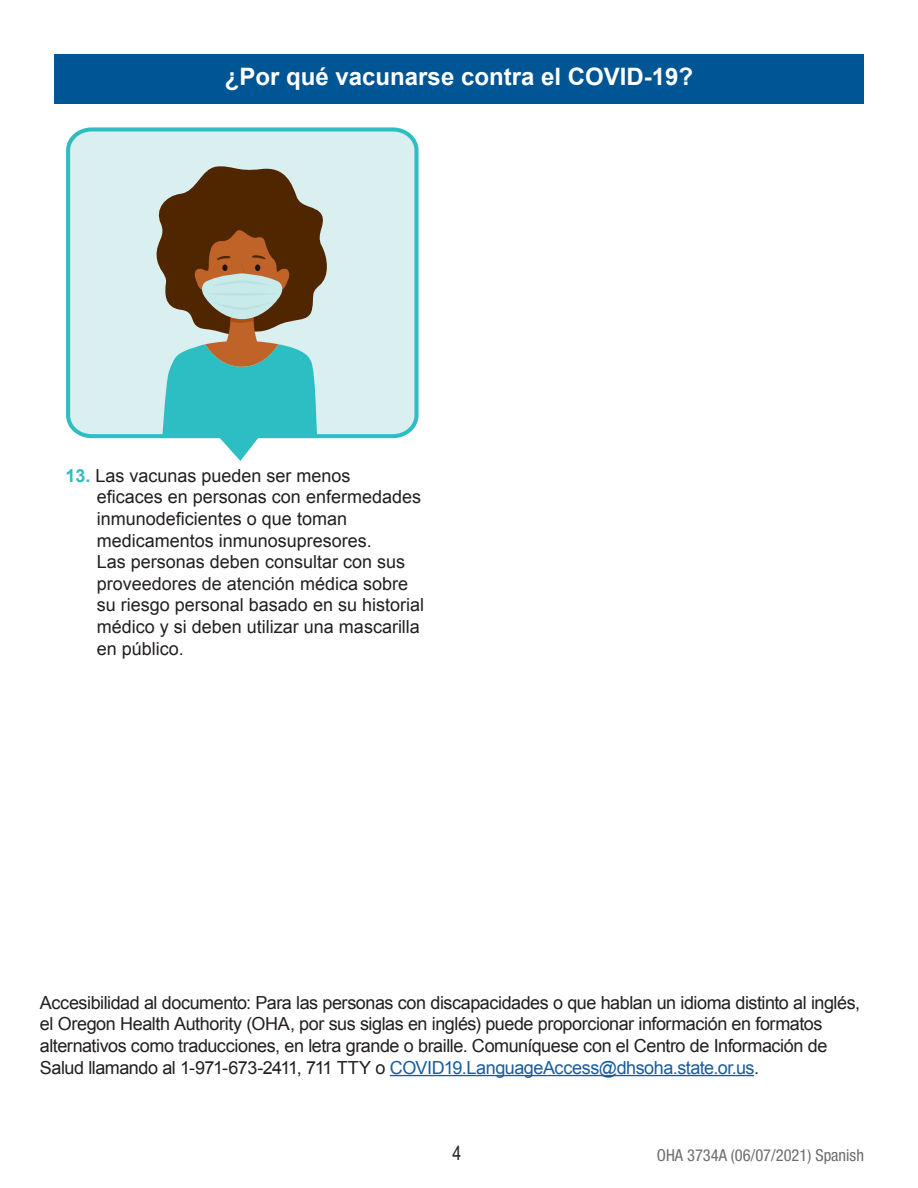
<style>
.page{position:relative;width:918px;height:1188px;background:#fff}
.page>*{position:absolute;margin:0;border:0;box-sizing:border-box;transform-origin:0 0}
.t1{font:700 24px "Arial";color:#fff}
.t2{font:19.5px "Arial Narrow";color:#231f20}
.other_text{font:18px/21.6px "Arial";letter-spacing:-.025em;color:#231f20}
.Double_digit_numbere{font:18px/21.6px "Arial";color:#231f20}
.t3{font:condensed 16.5px "Helvetica Neue LT Std";color:#6c6d70}
.s1{font-weight:700;color:#2dbec4}
.s2{color:#175d9e}
</style>
<div class="page">
<div style="left:54px;top:54px;width:810px;height:50px;background:#005594"></div>
<hr style="left:390px;top:1075px;width:364px;height:1px;background:#175d9e">
<svg style="left:66px;top:127px;width:353px;height:334px;background:#adc6c0"></svg>
<h1 class="t1" style="left:225px;top:61px;width:470px">¿Por qué vacunarse contra el COVID-19?</h1>
<p class="Double_digit_numbere" style="left:97px;top:465px;width:329px;text-indent:-32px"><span class="s1">13.</span> Las vacunas pueden ser menos<br>eficaces en personas con enfermedades inmunodeficientes o que toman medicamentos inmunosupresores.<br>Las personas deben consultar con sus proveedores de atención médica sobre su riesgo personal basado en su historial médico y si deben utilizar una mascarilla en público.</p>
<p class="other_text" style="left:40px;top:992px;width:822px">Accesibilidad al documento: Para las personas con discapacidades o que hablan un idioma distinto al inglés, el Oregon Health Authority (OHA, por sus siglas en inglés) puede proporcionar información en formatos alternativos como traducciones, en letra grande o braille. Comuníquese con el Centro de Información de Salud llamando al 1-971-673-2411, 711 TTY o <span class="s2">COVID19.LanguageAccess@dhsoha.state.or.us</span>.</p>
<p class="t2" style="left:452px;top:1139px;width:10px">4</p>
<p class="t3" style="left:657px;top:1145px;width:209px">OHA 3734A (06/07/2021) Spanish</p>
</div>
